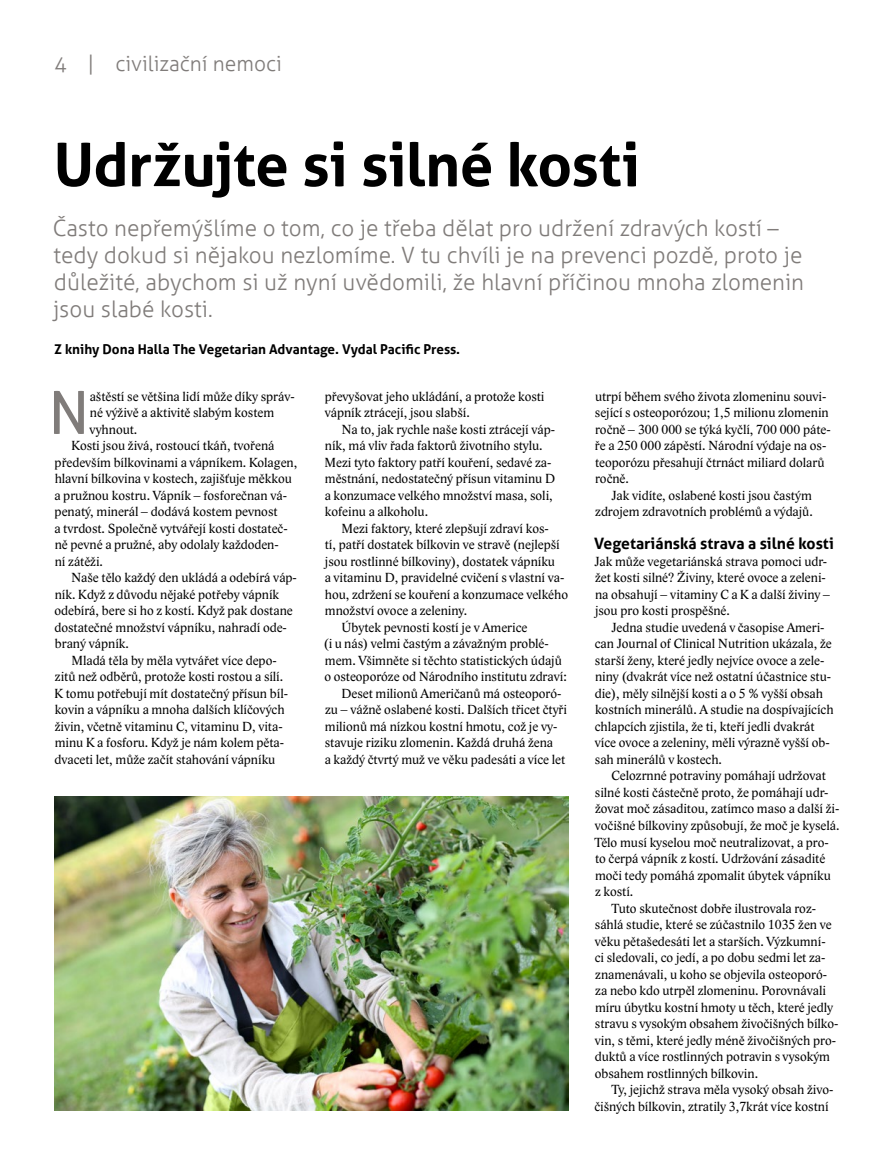
<style>
.page{position:relative;width:893px;height:1170px;background:#fff}
.page>*{position:absolute;margin:0;border:0;box-sizing:border-box;transform-origin:0 0}
.N1{font:700 60px "Aller";letter-spacing:-.01em;color:#000}
.O1_iniciala{font:59.25px "Aller";color:#807c7a}
.N2_perex{font:300 22.5px/27px "Aller";color:#807c7a}
.rubrika{font:300 21px "Aller";color:#807c7a}
.N3{font:700 15.75px "Aller";color:#000}
.p2{font:13.5px/16.5px "Lido STF";color:#000}
.p1{font:13.5px/16.5px "Lido STF";color:#000}
.O1_iniciala-2{font:13.5px/16.5px "Lido STF";color:#000}
.autor{font:700 13.5px "Aller";color:#000}
</style>
<div class="page">
<img style="left:54px;top:797px;width:515px;height:313px">
<p class="rubrika" style="left:54px;top:50px;width:42px">4 |</p>
<p class="rubrika" style="left:115px;top:50px;width:168px">civilizační nemoci</p>
<p class="N1" style="left:54px;top:128px;width:588px">Udržujte si silné kosti</p>
<p class="N2_perex" style="left:53px;top:214px;width:753px">Často nepřemýšlíme o tom, co je třeba dělat pro udržení zdravých kostí – tedy dokud si nějakou nezlomíme. V tu chvíli je na prevenci pozdě, proto je důležité, abychom si už nyní uvědomili, že hlavní příčinou mnoha zlomenin jsou slabé kosti.</p>
<p class="autor" style="left:54px;top:341px;width:407px">Z knihy Dona Halla The Vegetarian Advantage. Vydal Pacific Press.</p>
<p class="O1_iniciala" style="left:49px;top:376px;width:42px">N</p>
<p class="O1_iniciala-2" style="left:90px;top:388px;width:207px">aštěstí se většina lidí může díky správ&shy;né výživě a aktivitě slabým kostem vyhnout.</p>
<p class="p2" style="left:55px;top:437px;width:244px;text-indent:17px">Kosti jsou živá, rostoucí tkáň, tvořená především bílkovinami a vápníkem. Kolagen, hlavní bílkovina v kostech, zajišťuje měkkou a pružnou kostru. Vápník – fosforečnan vá&shy;penatý, minerál – dodává kostem pevnost<br>a tvrdost. Společně vytvářejí kosti dostateč&shy;ně pevné a pružné, aby odolaly každoden-<br>ní zátěži.</p>
<p class="p2" style="left:54px;top:569px;width:244px;text-indent:17px">Naše tělo každý den ukládá a odebírá váp&shy;ník. Když z důvodu nějaké potřeby vápník odebírá, bere si ho z kostí. Když pak dostane dostatečné množství vápníku, nahradí ode&shy;braný vápník.</p>
<p class="p2" style="left:54px;top:652px;width:235px;text-indent:17px">Mladá těla by měla vytvářet více depo&shy;zitů než odběrů, protože kosti rostou a sílí.<br>K tomu potřebují mít dostatečný přísun bíl&shy;kovin a vápníku a mnoha dalších klíčových živin, včetně vitaminu C, vitaminu D, vita&shy;minu K a fosforu. Když je nám kolem pěta&shy;dvaceti let, může začít stahování vápníku</p>
<p class="p2" style="left:325px;top:388px;width:221px">převyšovat jeho ukládání, a protože kosti vápník ztrácejí, jsou slabší.</p>
<p class="p2" style="left:325px;top:421px;width:232px;text-indent:17px">Na to, jak rychle naše kosti ztrácejí váp&shy;ník, má vliv řada faktorů životního stylu.<br>Mezi tyto faktory patří kouření, sedavé za&shy;městnání, nedostatečný přísun vitaminu D a konzumace velkého množství masa, soli, kofeinu a alkoholu.</p>
<p class="p2" style="left:325px;top:520px;width:245px;text-indent:17px">Mezi faktory, které zlepšují zdraví kos-<br>tí, patří dostatek bílkovin ve stravě (nejlepší jsou rostlinné bílkoviny), dostatek vápníku<br>a vitaminu D, pravidelné cvičení s vlastní va&shy;hou, zdržení se kouření a konzumace velkého množství ovoce a zeleniny.</p>
<p class="p2" style="left:324px;top:619px;width:244px;text-indent:18px">Úbytek pevnosti kostí je v Americe<br>(i u nás) velmi častým a závažným problé&shy;mem. Všimněte si těchto statistických údajů o osteoporóze od Národního institutu zdraví:</p>
<p class="p2" style="left:325px;top:685px;width:244px;text-indent:17px">Deset milionů Američanů má osteoporó&shy;zu – vážně oslabené kosti. Dalších třicet čtyři milionů má nízkou kostní hmotu, což je vy&shy;stavuje riziku zlomenin. Každá druhá žena<br>a každý čtvrtý muž ve věku padesáti a více let</p>
<p class="p2" style="left:595px;top:388px;width:237px">utrpí během svého života zlomeninu souvi&shy;sející s osteoporózou; 1‚5 milionu zlomenin ročně – 300 000 se týká kyčlí, 700 000 páte&shy;ře a 250 000 zápěstí. Národní výdaje na os&shy;teoporózu přesahují čtrnáct miliard dolarů ročně.</p>
<p class="p2" style="left:595px;top:487px;width:219px;text-align:right">Jak vidíte, oslabené kosti jsou častým zdrojem zdravotních problémů a výdajů.</p>
<p class="N3" style="left:594px;top:534px;width:241px">Vegetariánská strava a silné kosti</p>
<p class="p1" style="left:594px;top:553px;width:237px">Jak může vegetariánská strava pomoci udr&shy;žet kosti silné? Živiny, které ovoce a zeleni&shy;na obsahují – vitaminy C a K a další živiny – jsou pro kosti prospěšné.</p>
<p class="p2" style="left:595px;top:619px;width:240px;text-indent:17px">Jedna studie uvedená v časopise Ameri&shy;can Journal of Clinical Nutrition ukázala, že starší ženy, které jedly nejvíce ovoce a zele&shy;niny (dvakrát více než ostatní účastnice stu&shy;die), měly silnější kosti a o 5 % vyšší obsah kostních minerálů. A studie na dospívajících chlapcích zjistila, že ti, kteří jedli dvakrát více ovoce a zeleniny, měli výrazně vyšší ob&shy;sah minerálů v kostech.</p>
<p class="p2" style="left:595px;top:767px;width:246px;text-indent:17px">Celozrnné potraviny pomáhají udržovat silné kosti částečně proto, že pomáhají udr&shy;žovat moč zásaditou, zatímco maso a další ži&shy;vočišné bílkoviny způsobují, že moč je kyselá.<br>Tělo musí kyselou moč neutralizovat, a pro&shy;to čerpá vápník z kostí. Udržování zásadité moči tedy pomáhá zpomalit úbytek vápníku<br>z kostí.</p>
<p class="p2" style="left:595px;top:899px;width:245px;text-indent:17px">Tuto skutečnost dobře ilustrovala roz&shy;sáhlá studie, které se zúčastnilo 1035 žen ve věku pětašedesáti let a starších. Výzkumní-<br>ci sledovali, co jedí, a po dobu sedmi let za&shy;znamenávali, u koho se objevila osteoporó&shy;za nebo kdo utrpěl zlomeninu. Porovnávali míru úbytku kostní hmoty u těch, které jedly stravu s vysokým obsahem živočišných bílko&shy;vin, s těmi, které jedly méně živočišných pro&shy;duktů a více rostlinných potravin s vysokým obsahem rostlinných bílkovin.</p>
<p class="p2" style="left:594px;top:1081px;width:241px;text-indent:17px">Ty, jejichž strava měla vysoký obsah živo&shy;čišných bílkovin, ztratily 3‚7krát více kostní</p>
</div>
